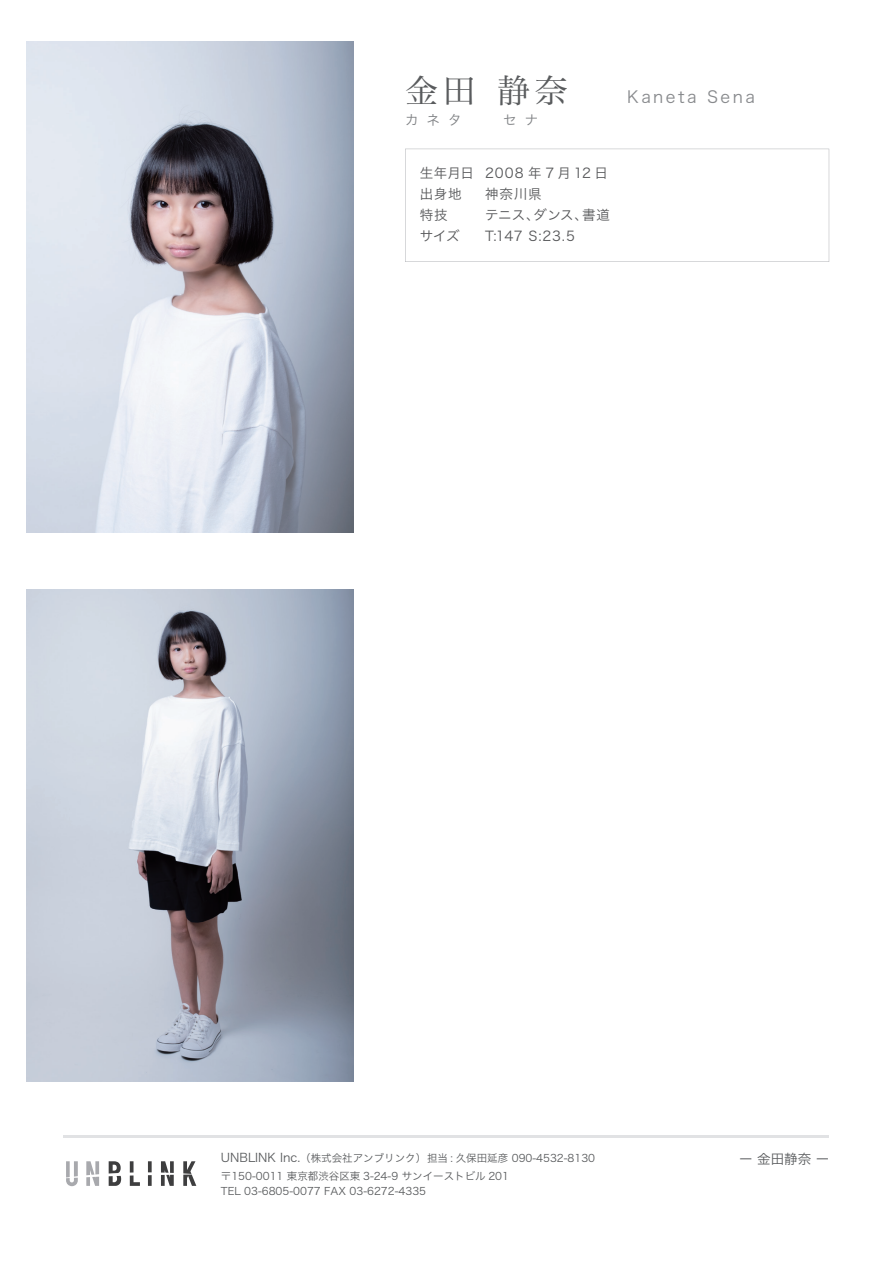
<style>
.page{position:relative;width:893px;height:1263px;background:#fff}
.page>*{position:absolute;margin:0;border:0;box-sizing:border-box;transform-origin:0 0}
.t1{font:33px "Hira Min Pro W3";color:#595b5d}
.t2{font:16.5px "Hira Kaku Pro N W3";letter-spacing:.15em;color:#888a8d}
.t3{font:13.5px/21px "Hira Kaku Pro N W3";letter-spacing:.06em;color:#57585a}
.t4{font:13.5px/21px "Hira Kaku Pro N W3";letter-spacing:.035em;color:#57585a}
.t5{font:13.5px "Hira Kaku Pro N W3";color:#595b5d}
.t6{font:13.5px "Hira Kaku Pro N W3";color:#808285}
.t7{font:10.5px/15px "Hira Kaku Pro N W3";color:#595b5d}
.s1{font-size:12px}
</style>
<div class="page">
<svg style="left:405px;top:149px;width:424px;height:113px"></svg>
<img style="left:26px;top:41px;width:328px;height:491px">
<img style="left:26px;top:590px;width:328px;height:491px">
<hr style="left:64px;top:1135px;width:765px;height:3px;background:#e1e2e4">
<svg style="left:183px;top:1161px;width:13px;height:25px"></svg>
<svg style="left:161px;top:1161px;width:13px;height:25px"></svg>
<svg style="left:148px;top:1161px;width:4px;height:25px"></svg>
<svg style="left:130px;top:1161px;width:10px;height:25px"></svg>
<svg style="left:109px;top:1161px;width:12px;height:25px"></svg>
<svg style="left:86px;top:1161px;width:13px;height:25px"></svg>
<svg style="left:66px;top:1161px;width:12px;height:25px"></svg>
<h1 class="t1" style="left:405px;top:63px;width:164px">金田 静奈</h1>
<p class="t6" style="left:405px;top:108px;width:58px">カネタ</p>
<p class="t6" style="left:503px;top:108px;width:37px">セナ</p>
<p class="t4" style="left:420px;top:161px;width:56px">生年月日出身地特技<br>サイズ</p>
<p class="t3" style="left:485px;top:161px;width:126px">2008 年7月12日神奈川県<br>テニス、ダンス、書道<br>T:147 S:23.5</p>
<h2 class="t2" style="left:627px;top:82px;width:129px">Kaneta Sena</h2>
<p class="t7" style="left:221px;top:1150px;width:376px"><span class="s1">UNBLINK Inc.</span>（株式会社アンブリンク）担当 : 久保田延彦 090-4532-8130</p>
<p class="t7" style="left:221px;top:1168px;width:290px">〒150-0011 東京都渋谷区東 3-24-9 サンイーストビル 201<br>TEL 03-6805-0077 FAX 03-6272-4335</p>
<p class="t5" style="left:739px;top:1146px;width:91px">ー 金田静奈 ー</p>
</div>
